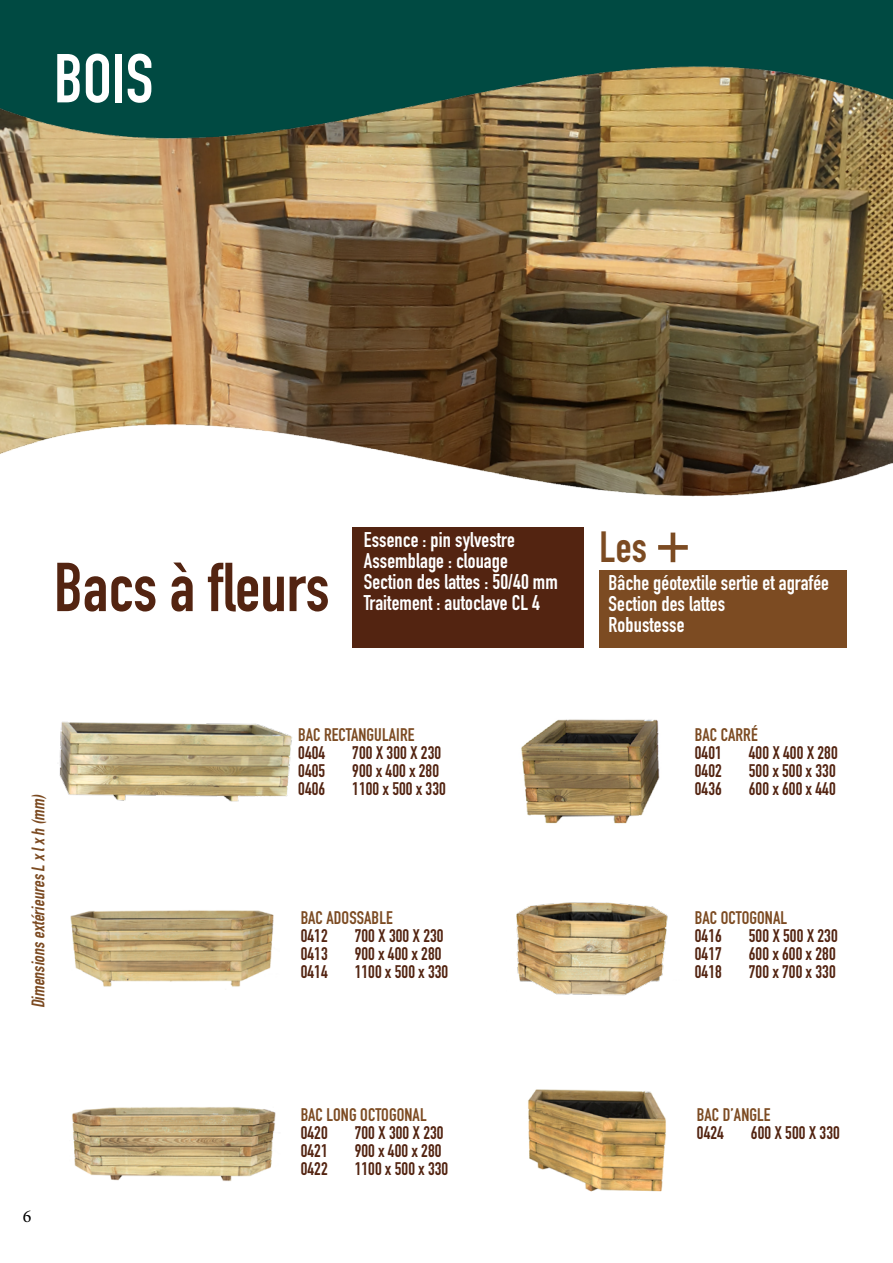
<style>
.page{position:relative;width:893px;height:1263px;background:#fff}
.page>*{position:absolute;margin:0;border:0;box-sizing:border-box;transform-origin:0 0}
.t1{font:700 67.95px "DIN Condensed";color:#532411}
.t2{font:700 67.95px "DIN Condensed";color:#fff}
.t3{font:700 43.05px "DIN Condensed";color:#7c4b22}
.t4{font:700 21px/21px "DIN Condensed";letter-spacing:.005em;color:#fff}
.t5{font:700 18px "DIN Condensed";letter-spacing:.005em;color:#532411}
.t6{font:700 18px "DIN Condensed";letter-spacing:.005em;color:#7c4b22}
.t7{font:italic 700 18px "DIN Condensed";color:#7c4b22}
.t8{font:18px "Minion Pro";color:#000}
.s1{font-size:58.5px}
</style>
<div class="page">
<img style="left:0;top:169px;width:893px;height:225px">
<img style="left:0;top:0;width:893px;height:169px">
<img style="left:521px;top:719px;width:139px;height:105px">
<img style="left:70px;top:910px;width:204px;height:77px">
<img style="left:72px;top:1107px;width:204px;height:74px">
<img style="left:0;top:394px;width:893px;height:103px">
<img style="left:516px;top:902px;width:152px;height:94px">
<img style="left:528px;top:1089px;width:138px;height:103px">
<img style="left:59px;top:721px;width:233px;height:81px">
<div style="left:352px;top:527px;width:232px;height:120px;background:#532411"></div>
<div style="left:600px;top:570px;width:247px;height:78px;background:#7c4b22"></div>
<h1 class="t2" style="left:54px;top:33px;width:101px">BOIS</h1>
<h1 class="t1" style="left:54px;top:542px;width:277px">Bacs à fleurs</h1>
<p class="t4" style="left:364px;top:529px;width:196px">Essence : pin sylvestre<br>Assemblage : clouage<br>Section des lattes : 50/40 mm<br>Traitement : autoclave CL 4</p>
<h2 class="t3" style="left:600px;top:518px;width:92px">Les <span class="s1">+</span></h2>
<p class="t4" style="left:608px;top:572px;width:222px">Bâche géotextile sertie et agrafée<br>Section des lattes<br>Robustesse</p>
<p class="t7" style="left:26px;top:1008px;width:219px;rotate:-90deg">DimensionsextérieuresLxlxh(mm)</p>
<p class="t6" style="left:298px;top:722px;width:118px">BAC RECTANGULAIRE</p>
<p class="t5" style="left:298px;top:740px;width:29px">0404</p>
<p class="t5" style="left:352px;top:740px;width:90px">700 X 300 X 230</p>
<p class="t5" style="left:298px;top:758px;width:29px">0405</p>
<p class="t5" style="left:352px;top:758px;width:88px">900 x 400 x 280</p>
<p class="t5" style="left:298px;top:776px;width:29px">0406</p>
<p class="t5" style="left:352px;top:776px;width:95px">1100 x 500 x 330</p>
<p class="t6" style="left:301px;top:905px;width:94px">BAC ADOSSABLE</p>
<p class="t5" style="left:301px;top:923px;width:29px">0412</p>
<p class="t5" style="left:355px;top:923px;width:90px">700 X 300 X 230</p>
<p class="t5" style="left:301px;top:941px;width:29px">0413</p>
<p class="t5" style="left:355px;top:941px;width:88px">900 x 400 x 280</p>
<p class="t5" style="left:301px;top:959px;width:29px">0414</p>
<p class="t5" style="left:355px;top:959px;width:95px">1100 x 500 x 330</p>
<p class="t6" style="left:695px;top:722px;width:64px">BAC CARRÉ</p>
<p class="t5" style="left:695px;top:740px;width:29px">0401</p>
<p class="t5" style="left:749px;top:740px;width:90px">400 X 400 X 280</p>
<p class="t5" style="left:695px;top:758px;width:29px">0402</p>
<p class="t5" style="left:749px;top:758px;width:88px">500 x 500 x 330</p>
<p class="t5" style="left:695px;top:776px;width:29px">0436</p>
<p class="t5" style="left:749px;top:776px;width:88px">600 x 600 x 440</p>
<p class="t6" style="left:695px;top:905px;width:94px">BAC OCTOGONAL</p>
<p class="t5" style="left:695px;top:923px;width:29px">0416</p>
<p class="t5" style="left:749px;top:923px;width:90px">500 X 500 X 230</p>
<p class="t5" style="left:695px;top:941px;width:29px">0417</p>
<p class="t5" style="left:749px;top:941px;width:88px">600 x 600 x 280</p>
<p class="t5" style="left:695px;top:959px;width:29px">0418</p>
<p class="t5" style="left:749px;top:959px;width:88px">700 x 700 x 330</p>
<p class="t8" style="left:23px;top:1204px;width:10px">6</p>
<p class="t6" style="left:301px;top:1102px;width:128px">BAC LONG OCTOGONAL</p>
<p class="t5" style="left:301px;top:1120px;width:29px">0420</p>
<p class="t5" style="left:355px;top:1120px;width:90px">700 X 300 X 230</p>
<p class="t5" style="left:301px;top:1138px;width:29px">0421</p>
<p class="t5" style="left:355px;top:1138px;width:88px">900 x 400 x 280</p>
<p class="t5" style="left:301px;top:1156px;width:29px">0422</p>
<p class="t5" style="left:355px;top:1156px;width:95px">1100 x 500 x 330</p>
<p class="t6" style="left:697px;top:1102px;width:75px">BAC D’ANGLE</p>
<p class="t5" style="left:697px;top:1120px;width:29px">0424</p>
<p class="t5" style="left:751px;top:1120px;width:90px">600 X 500 X 330</p>
</div>
